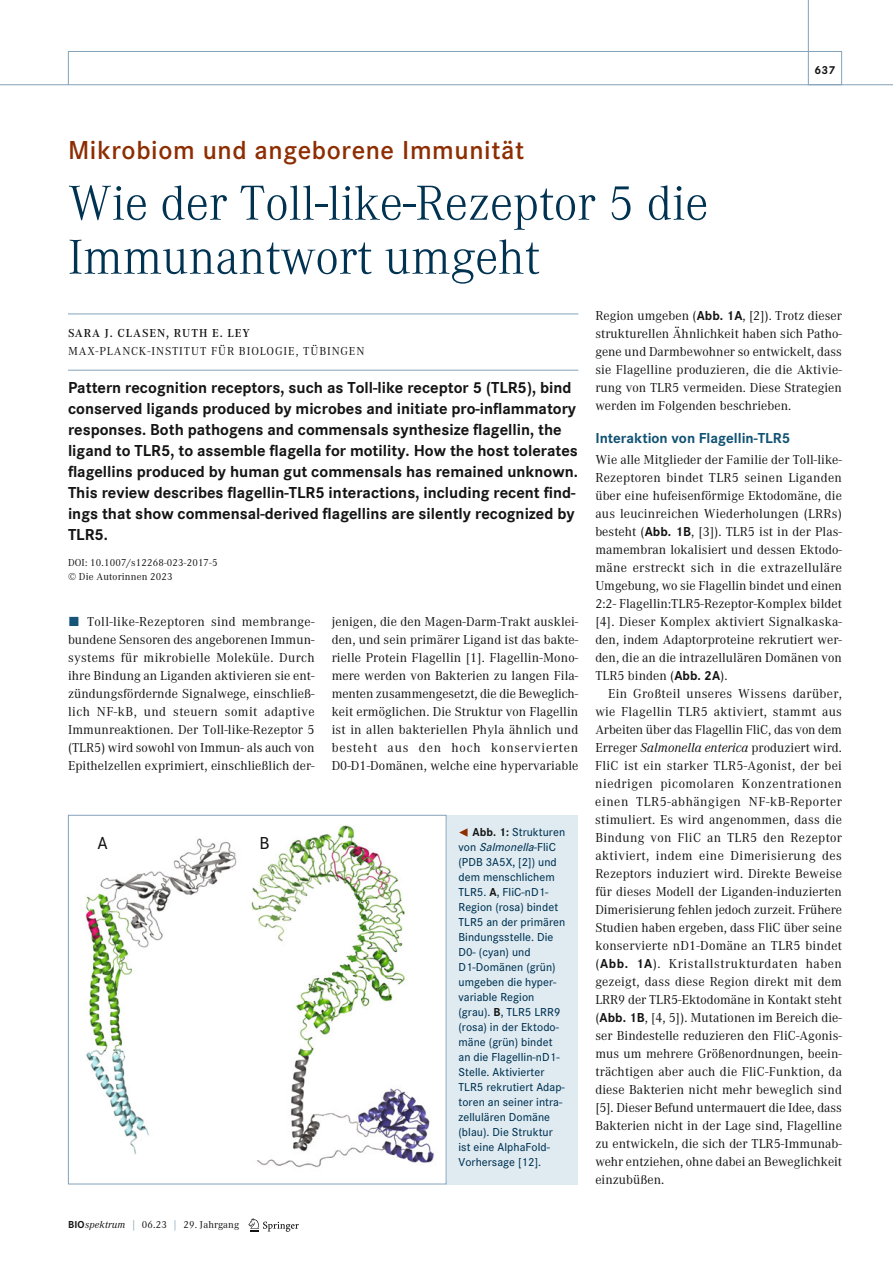
<style>
.page{position:relative;width:893px;height:1263px;background:#fff}
.page>*{position:absolute;margin:0;border:0;box-sizing:border-box;transform-origin:0 0}
.t1{font:300 51px/54px "Corporate A";color:#003252}
.t2{font:600 27px "Corporate S";letter-spacing:.02em;color:#8d2d00}
.t3{font:500 18px "Corporate S";color:#131413}
.t4{font:700 16.5px/21px "Corporate S";color:#131413}
.t5{font:700 15px "Corporate S";color:#115273}
.t6{font:13.5px/18px "Corporate A";letter-spacing:.005em;color:#131413;text-align:justify}
.t7{font:500 12px/15px "Corporate S";letter-spacing:.005em;color:#003252}
.t8{font:12px "Corporate A";letter-spacing:.075em;color:#131413}
.t9{font:600 12px "Corporate A";letter-spacing:.075em;color:#131413}
.t10{font:700 12px "Corporate S";color:#131413}
.t11{font:10.5px/13.5px "Corporate A";letter-spacing:.015em;color:#131413}
.s1{font-family:"The Sans Expert";color:#165478}
.s2{font-family:"Corporate S";font-weight:700}
.s3{font-style:italic}
.s4{color:#658ba6}
.s5{font-family:"The Sans Expert";font-weight:400;color:#8d2d00}
.s6{font-weight:700;color:#131413}
</style>
<div class="page">
<svg style="left:248px;top:1218px;width:51px;height:14px"></svg>
<hr style="left:68px;top:314px;width:510px;height:1px;background:#84a2ba">
<hr style="left:68px;top:370px;width:510px;height:1px;background:#84a2ba">
<div style="left:446px;top:815px;width:132px;height:369px;background:#dfebf1"></div>
<img style="left:85px;top:825px;width:350px;height:343px">
<div style="left:68px;top:815px;width:378px;height:369px;border:1px solid #84a2ba"></div>
<svg style="left:807px;top:0;width:86px;height:85px"></svg>
<div style="left:68px;top:51px;width:774px;height:34px;border:1px solid #84a2ba"></div>
<hr style="left:0;top:84px;width:68px;height:1px;background:#84a2ba">
<h2 class="t2" style="left:68px;top:141px;width:458px">Mikrobiom und angeborene Immunität</h2>
<h1 class="t1" style="left:68px;top:181px;width:642px">Wie der Toll-like-Rezeptor 5 die<br>Immunantwort umgeht</h1>
<p class="t10" style="left:814px;top:66px;width:22px">637</p>
<p class="t9" style="left:68px;top:329px;width:183px">SARA J. CLASEN, RUTH E. LEY</p>
<p class="t8" style="left:68px;top:347px;width:298px">MAX-PLANCK-INSTITUT FÜR BIOLOGIE, TÜBINGEN</p>
<p class="t4" style="left:68px;top:378px;width:511px">Pattern recognition receptors, such as Toll-like receptor 5 (TLR5), bind conserved ligands produced by microbes and initiate pro-inflammatory responses. Both pathogens and commensals synthesize flagellin, the ligand to TLR5, to assemble flagella for motility. How the host tolerates flagellins produced by human gut commensals has remained unknown.<br>This review describes flagellin-TLR5 interactions, including recent find&shy;ings that show commensal-derived flagellins are silently recognized by TLR5.</p>
<p class="t11" style="left:68px;top:557px;width:151px">DOI: 10.1007/s12268-023-2017-5 © Die Autorinnen 2023</p>
<p class="t6" style="left:68px;top:614px;width:248px"><span class="s1">ó</span> Toll-like-Rezeptoren sind membrange&shy;bundene Sensoren des angeborenen Immun&shy;systems für mikrobielle Moleküle. Durch ihre Bindung an Liganden aktivieren sie ent&shy;zündungsfördernde Signalwege, einschließ&shy;lich NF-kB, und steuern somit adaptive Immunreaktionen. Der Toll-like-Rezeptor 5 (TLR5) wird sowohl von Immun- als auch von Epithelzellen exprimiert, einschließlich der-</p>
<p class="t6" style="left:332px;top:614px;width:248px">jenigen, die den Magen-Darm-Trakt ausklei&shy;den, und sein primärer Ligand ist das bakte&shy;rielle Protein Flagellin [1]. Flagellin-Mono&shy;mere werden von Bakterien zu langen Fila&shy;menten zusammengesetzt, die die Beweglich&shy;keit ermöglichen. Die Struktur von Flagellin ist in allen bakteriellen Phyla ähnlich und besteht aus den hoch konservierten D0-D1-Domänen, welche eine hypervariable</p>
<h3 class="t3" style="left:97px;top:837px;width:12px">A</h3>
<h3 class="t3" style="left:259px;top:837px;width:12px">B</h3>
<p class="t11" style="left:68px;top:1219px;width:173px"><span class="s2">BIO</span><span class="s3">spektrum</span> <span class="s4">|</span> 06.23 <span class="s4">|</span> 29. Jahrgang</p>
<p class="t7" style="left:458px;top:826px;width:108px"><span class="s5">¯</span> <span class="s6">Abb. 1:</span> Strukturen v o n <span class="s3">Salmonella</span>- F l i C (PDB 3A5X, [2]) und dem menschlichem<br>TLR5. <span class="s6">A</span>, FliC-nD1-<br>Region (rosa) bindet<br>TLR5 an der primären<br>Bindungsstelle. Die<br>D0- (cyan) und<br>D1-Domänen (grün) umgeben die hyper&shy;variable Region (grau). <span class="s6">B</span>, TLR5 LRR9 (rosa) in der Ektodo&shy;mäne (grün) bindet an die Flagellin-nD1-<br>Stelle. Aktivierter<br>TLR5 rekrutiert Adap&shy;toren an seiner intra&shy;zellulären Domäne (blau). Die Struktur ist eine AlphaFold-<br>Vorhersage [12].</p>
<p class="t6" style="left:595px;top:308px;width:248px">Region umgeben (<span class="s2">Abb. 1A</span>, [2]). Trotz dieser strukturellen Ähnlichkeit haben sich Patho&shy;gene und Darmbewohner so entwickelt, dass sie Flagelline produzieren, die die Aktivie&shy;rung von TLR5 vermeiden. Diese Strategien werden im Folgenden beschrieben.</p>
<p class="t5" style="left:595px;top:433px;width:197px">Interaktion von Flagellin-TLR5</p>
<p class="t6" style="left:595px;top:452px;width:248px">Wie alle Mitglieder der Familie der Toll-like-Rezeptoren bindet TLR5 seinen Liganden über eine hufeisenförmige Ektodomäne, die aus leucinreichen Wiederholungen (LRRs) besteht (<span class="s2">Abb. 1B</span>, [3]). TLR5 ist in der Plas&shy;mamembran lokalisiert und dessen Ektodo&shy;mäne erstreckt sich in die extrazelluläre Umgebung, wo sie Flagellin bindet und einen 2:2- Flagellin:TLR5-Rezeptor-Komplex bildet [4]. Dieser Komplex aktiviert Signalkaska&shy;den, indem Adaptorproteine rekrutiert wer&shy;den, die an die intrazellulären Domänen von TLR5 binden (<span class="s2">Abb. 2A</span>).</p>
<p class="t6" style="left:595px;top:686px;width:248px;text-indent:13px">Ein Großteil unseres Wissens darüber, wie Flagellin TLR5 aktiviert, stammt aus Arbeiten über das Flagellin FliC, das von dem Erreger <span class="s3">Salmonella enterica</span> produziert wird.<br>FliC ist ein starker TLR5-Agonist, der bei niedrigen picomolaren Konzentrationen einen TLR5-abhängigen NF-kB-Reporter stimuliert. Es wird angenommen, dass die Bindung von FliC an TLR5 den Rezeptor ak tiviert, indem eine Dimerisierung des Rezeptors induziert wird. Direkte Beweise für dieses Modell der Liganden-induzierten Dimerisierung fehlen jedoch zurzeit. Frühere Studien haben ergeben, dass FliC über seine konservierte nD1-Domäne an TLR5 bindet (<span class="s2">Abb. 1A</span>). Kristallstrukturdaten haben gezeigt, dass diese Region direkt mit dem LRR9 der TLR5-Ektodomäne in Kontakt steht (<span class="s2">Abb. 1B</span>, [4, 5]). Mutationen im Bereich die&shy;ser Bindestelle reduzieren den FliC-Agonis&shy;mus um mehrere Größenordnungen, beein&shy;trächtigen aber auch die FliC-Funktion, da diese Bakterien nicht mehr beweglich sind [5]. Dieser Befund untermauert die Idee, dass Bakterien nicht in der Lage sind, Flagelline zu entwickeln, die sich der TLR5-Immunab&shy;wehr entziehen, ohne dabei an Beweglichkeit einzubüßen.</p>
</div>
